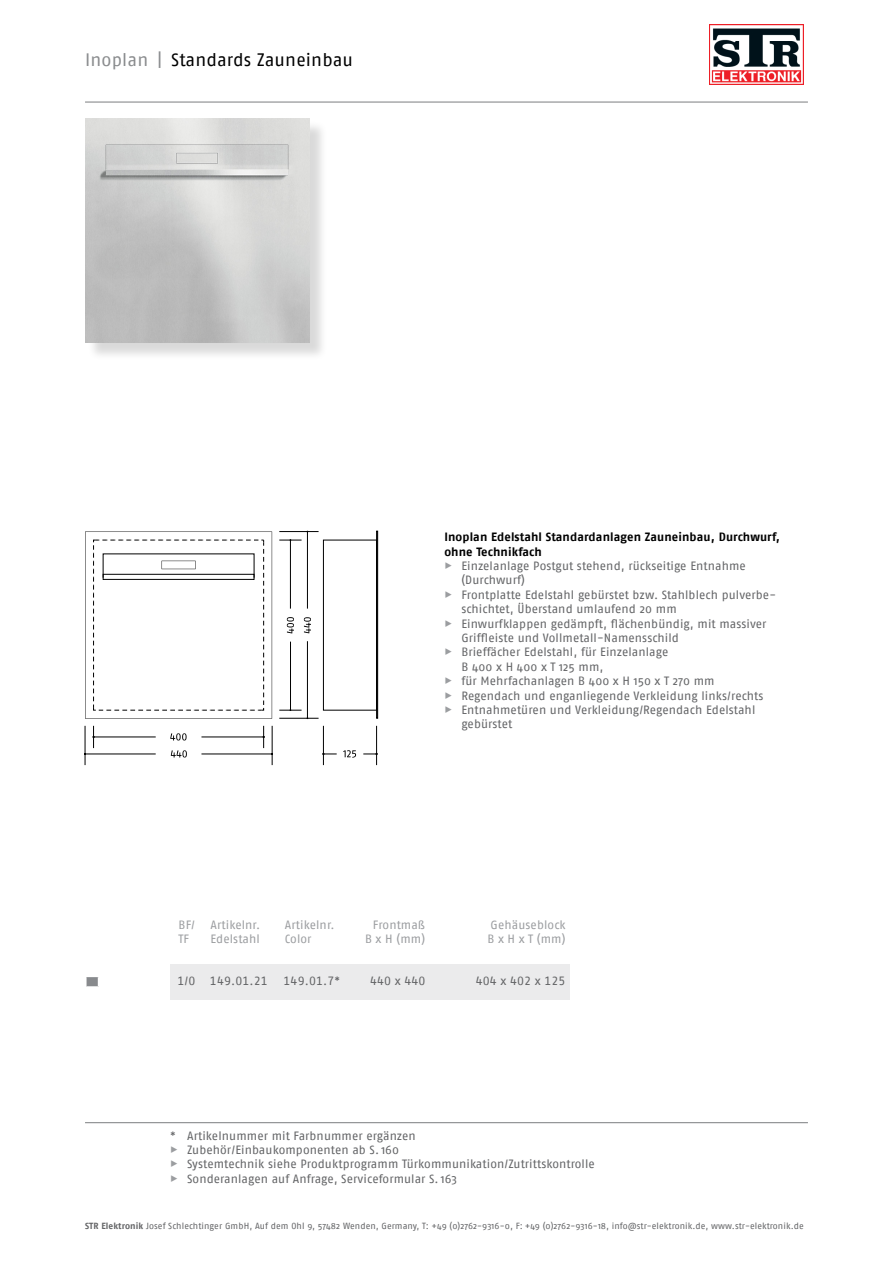
<style>
.page{position:relative;width:893px;height:1263px;background:#fff}
.page>*{position:absolute;margin:0;border:0;box-sizing:border-box;transform-origin:0 0}
.head_seite_links{font:18px "Fago No";letter-spacing:.01em;color:#000}
.flies{font:12px/14.4px "Fago No";letter-spacing:.005em;color:#636466}
.BK_Tabelle_Kopf{font:12px "Fago No";letter-spacing:.01em;color:#9b9da0}
.BK_Head{font:700 12px/14.4px "Fago No";letter-spacing:.01em;color:#000}
.BK_Tabelle_reg_Tf{font:12px "Fago No Regular Tf";letter-spacing:.01em;color:#636466}
.t1{font:8.85px "Fago No";letter-spacing:.005em;color:#636466}
.s1{color:#8a8c8e}
.s2{font-family:"Fago No Regular Expert";color:#9b9da0}
.s3{font-weight:700}
</style>
<div class="page">
<hr style="left:85px;top:101px;width:723px;height:2px;background:#8a8c8e">
<hr style="left:85px;top:1122px;width:723px;height:1px;background:#8a8c8e">
<div style="left:170px;top:964px;width:400px;height:35px;background:#ebebec"></div>
<div style="left:87px;top:120px;width:241px;height:241px;background:#000;opacity:.15"></div>
<img style="left:85px;top:118px;width:225px;height:225px">
<svg style="left:86px;top:977px;width:13px;height:10px"></svg>
<div style="left:323px;top:540px;width:54px;height:170px;border:1px solid #000"></div>
<div style="left:376px;top:531px;width:2px;height:187px;border:1px solid #000"></div>
<svg style="left:85px;top:531px;width:187px;height:188px"></svg>
<div style="left:103px;top:574px;width:151px;height:6px;border:1px solid #000"></div>
<svg style="left:171px;top:750px;width:16px;height:7px"></svg>
<hr style="left:280px;top:531px;width:38px;height:1px;background:#000">
<svg style="left:304px;top:617px;width:7px;height:16px"></svg>
<hr style="left:307px;top:531px;width:1px;height:77px;background:#000">
<hr style="left:307px;top:642px;width:1px;height:76px;background:#000">
<hr style="left:280px;top:718px;width:38px;height:1px;background:#000">
<svg style="left:280px;top:539px;width:21px;height:2px"></svg>
<svg style="left:287px;top:617px;width:7px;height:16px"></svg>
<hr style="left:290px;top:540px;width:1px;height:68px;background:#000">
<hr style="left:290px;top:642px;width:1px;height:68px;background:#000">
<svg style="left:280px;top:709px;width:21px;height:2px"></svg>
<hr style="left:85px;top:754px;width:70px;height:1px;background:#000">
<hr style="left:202px;top:754px;width:70px;height:1px;background:#000">
<hr style="left:272px;top:726px;width:1px;height:39px;background:#000">
<hr style="left:85px;top:726px;width:1px;height:39px;background:#000">
<svg style="left:170px;top:733px;width:17px;height:7px"></svg>
<hr style="left:94px;top:737px;width:61px;height:1px;background:#000">
<hr style="left:202px;top:737px;width:62px;height:1px;background:#000">
<svg style="left:263px;top:726px;width:1px;height:21px"></svg>
<svg style="left:93px;top:726px;width:1px;height:21px"></svg>
<svg style="left:343px;top:750px;width:13px;height:8px"></svg>
<svg style="left:324px;top:753px;width:12px;height:2px"></svg>
<svg style="left:364px;top:753px;width:12px;height:2px"></svg>
<hr style="left:376px;top:726px;width:1px;height:39px;background:#000">
<hr style="left:323px;top:726px;width:1px;height:39px;background:#000">
<img style="left:709px;top:25px;width:95px;height:59px">
<p class="head_seite_links" style="left:85px;top:49px;width:270px"><span class="s1">Inoplan |</span> Standards Zauneinbau</p>
<p class="BK_Head" style="left:444px;top:530px;width:337px">Inoplan Edelstahl Standardanlagen Zauneinbau, Durchwurf, ohne Technikfach</p>
<p class="flies" style="left:461px;top:558px;width:286px;text-indent:-17px"><span class="s2">%</span> Einzelanlage Postgut stehend, rückseitige Entnahme (Durchwurf)</p>
<p class="flies" style="left:461px;top:587px;width:316px;text-indent:-17px"><span class="s2">%</span> Frontplatte Edelstahl gebürstet bzw. Stahlblech pulverbe&shy;schichtet, Überstand umlaufend 20 mm</p>
<p class="flies" style="left:461px;top:616px;width:307px;text-indent:-17px"><span class="s2">%</span> Einwurfklappen gedämpft, flächenbündig, mit massiver<br>Griffleiste und Vollmetall-Namensschild</p>
<p class="flies" style="left:461px;top:645px;width:208px;text-indent:-17px"><span class="s2">%</span> Brieffächer Edelstahl, für Einzelanlage<br>B 400 x H 400 x T 125 mm,</p>
<p class="flies" style="left:444px;top:674px;width:272px"><span class="s2">%</span> für Mehrfachanlagen B 400 x H 150 x T 270 mm</p>
<p class="flies" style="left:444px;top:688px;width:321px"><span class="s2">%</span> Regendach und enganliegende Verkleidung links/rechts</p>
<p class="flies" style="left:461px;top:702px;width:295px;text-indent:-17px"><span class="s2">%</span> Entnahmetüren und Verkleidung/Regendach Edelstahl gebürstet</p>
<p class="BK_Tabelle_Kopf" style="left:179px;top:918px;width:18px">BF/</p>
<p class="BK_Tabelle_Kopf" style="left:210px;top:918px;width:51px">Artikelnr.</p>
<p class="BK_Tabelle_Kopf" style="left:285px;top:918px;width:51px">Artikelnr.</p>
<p class="BK_Tabelle_Kopf" style="left:373px;top:918px;width:54px">Frontmaß</p>
<p class="BK_Tabelle_Kopf" style="left:491px;top:918px;width:77px">Gehäuseblock</p>
<p class="BK_Tabelle_Kopf" style="left:179px;top:932px;width:12px">TF</p>
<p class="BK_Tabelle_Kopf" style="left:210px;top:932px;width:51px">Edelstahl</p>
<p class="BK_Tabelle_Kopf" style="left:285px;top:932px;width:28px">Color</p>
<p class="BK_Tabelle_Kopf" style="left:365px;top:932px;width:62px">B x H (mm)</p>
<p class="BK_Tabelle_Kopf" style="left:487px;top:932px;width:80px">B x H x T (mm)</p>
<p class="BK_Tabelle_reg_Tf" style="left:177px;top:974px;width:92px">1/0 149.01.21</p>
<p class="BK_Tabelle_reg_Tf" style="left:284px;top:974px;width:58px">149.01.7*</p>
<p class="BK_Tabelle_reg_Tf" style="left:370px;top:974px;width:57px">440 x 440</p>
<p class="BK_Tabelle_reg_Tf" style="left:476px;top:974px;width:91px">404 x 402 x 125</p>
<p class="flies" style="left:170px;top:1128px;width:247px">* Artikelnummer mit Farbnummer ergänzen</p>
<p class="flies" style="left:170px;top:1142px;width:231px"><span class="s2">%</span> Zubehör/Einbaukomponenten ab S. 160</p>
<p class="flies" style="left:170px;top:1157px;width:426px"><span class="s2">%</span> Systemtechnik siehe Produktprogramm Türkommunikation/Zutrittskontrolle</p>
<p class="flies" style="left:170px;top:1171px;width:289px"><span class="s2">%</span> Sonderanlagen auf Anfrage, Serviceformular S. 163</p>
<p class="t1" style="left:85px;top:1220px;width:720px"><span class="s3">STR Elektronik</span> Josef Schlechtinger GmbH, Auf dem Ohl 9, 57482 Wenden, Germany, T: +49 (0)2762-9316-0, F: +49 (0)2762-9316-18, info@str-elektronik.de, www.str-elektronik.de</p>
</div>
